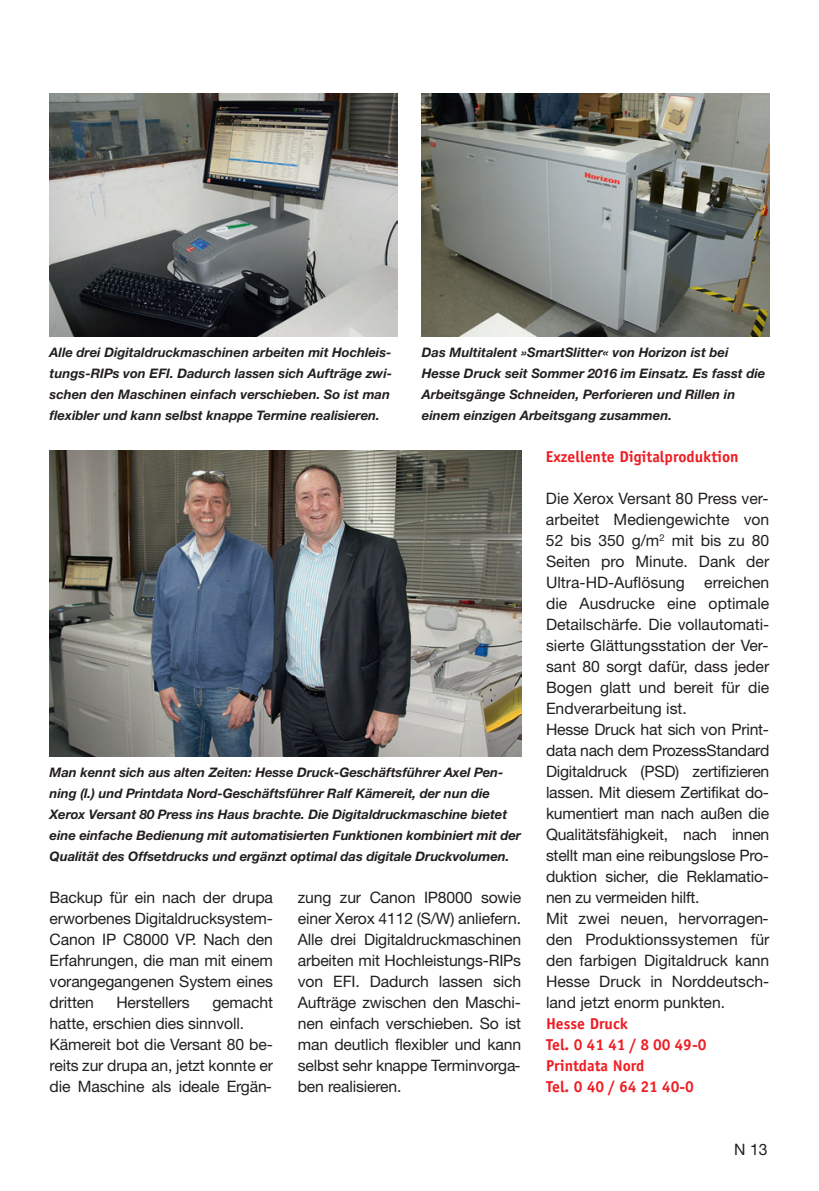
<style>
.page{position:relative;width:819px;height:1191px;background:#fff}
.page>*{position:absolute;margin:0;border:0;box-sizing:border-box;transform-origin:0 0}
.t1{font:15.75px/21px "Helvetica Neue LT Std";letter-spacing:-.01em;color:#231f20;text-align:justify}
.t2{font:700 15.75px/21px "Officina Sans";color:#ee1d23}
.t3{font:italic 700 13.12px/21px "Helvetica Neue LT Std";color:#231f20}
</style>
<div class="page">
<img style="left:50px;top:451px;width:471px;height:305px">
<img style="left:50px;top:93px;width:347px;height:243px">
<img style="left:422px;top:93px;width:347px;height:243px">
<p class="t3" style="left:50px;top:343px;width:344px">Alle drei Digitaldruckmaschinen arbeiten mit Hochleis&shy;tungs-RIPs von EFI. Dadurch lassen sich Aufträge zwi&shy;schen den Maschinen einfach verschieben. So ist man flexibler und kann selbst knappe Termine realisieren.</p>
<p class="t3" style="left:422px;top:343px;width:345px">Das Multitalent »SmartSlitter« von Horizon ist bei Hesse Druck seit Sommer 2016 im Einsatz. Es fasst die Arbeitsgänge Schneiden, Perforieren und Rillen in einem einzigen Arbeitsgang zusammen.</p>
<p class="t3" style="left:50px;top:763px;width:473px">Man kennt sich aus alten Zeiten: Hesse Druck-Geschäftsführer Axel Pen&shy;ning (l.) und Printdata Nord-Geschäftsführer Ralf Kämereit, der nun die Xerox Versant 80 Press ins Haus brachte. Die Digitaldruckmaschine bietet eine einfache Bedienung mit automatisierten Funktionen kombiniert mit der Qualität des Offsetdrucks und ergänzt optimal das digitale Druckvolumen.</p>
<p class="t1" style="left:50px;top:889px;width:225px">Backup für ein nach der drupa erworbenes Digitaldrucksystem-Canon IP C8000 VP. Nach den Erfahrungen, die man mit einem vorangegangenen System eines dritten</p>
<p class="t1" style="left:50px;top:994px;width:225px;text-align:left;text-indent:163px">gemacht hatte, erschien dies sinnvoll.<br>Kämereit bot die Versant 80 be&shy;reits zur drupa an, jetzt konnte er die Maschine als ideale Ergän-</p>
<p class="t1" style="left:116px;top:994px;width:75px">Herstellers</p>
<p class="t1" style="left:298px;top:888px;width:225px">zung zur Canon IP8000 sowie einer Xerox 4112 (S/W) anliefern.<br>Alle drei Digitaldruckmaschinen arbeiten mit Hochleistungs-RIPs von EFI. Dadurch lassen sich Aufträge zwischen den Maschi&shy;nen einfach verschieben. So ist man deutlich flexibler und kann selbst sehr knappe Terminvorga&shy;ben realisieren.</p>
<p class="t2" style="left:546px;top:447px;width:194px">Exzellente Digitalproduktion</p>
<p class="t1" style="left:546px;top:489px;width:225px;text-align:left">Die Xerox Versant 80 Press ver&shy;arbeitet Mediengewichte von<br>52 bis 350 g/m<sup>2</sup> mit bis zu 80<br>Seiten pro Minute. Dank der<br>Ultra-HD-Auflösung erreichen die Ausdrucke eine optimale<br>Detailschärfe. Die vollautomati&shy;sierte Glättungsstation der Ver&shy;sant 80 sorgt dafür, dass jeder<br>Bogen glatt und bereit für die<br>Endverarbeitung ist.<br>Hesse Druck hat sich von Print&shy;data nach dem ProzessStandard<br>Digitaldruck (PSD) zertifizieren lassen. Mit diesem Zertifikat do&shy;kumentiert man nach außen die<br>Qualitätsfähigkeit, nach innen stellt man eine reibungslose Pro&shy;duktion sicher, die Reklamatio&shy;nen zu vermeiden hilft.<br>Mit zwei neuen, hervorragen&shy;den Produktionssystemen für den farbigen Digitaldruck kann<br>Hesse Druck in Norddeutsch&shy;land jetzt enorm punkten.</p>
<p class="t2" style="left:546px;top:1014px;width:162px">Hesse Druck<br>Tel. 0 41 41 / 8 00 49-0<br>Printdata Nord<br>Tel. 0 40 / 64 21 40-0</p>
<p class="t1" style="left:734px;top:1141px;width:35px">N 13</p>
</div>
